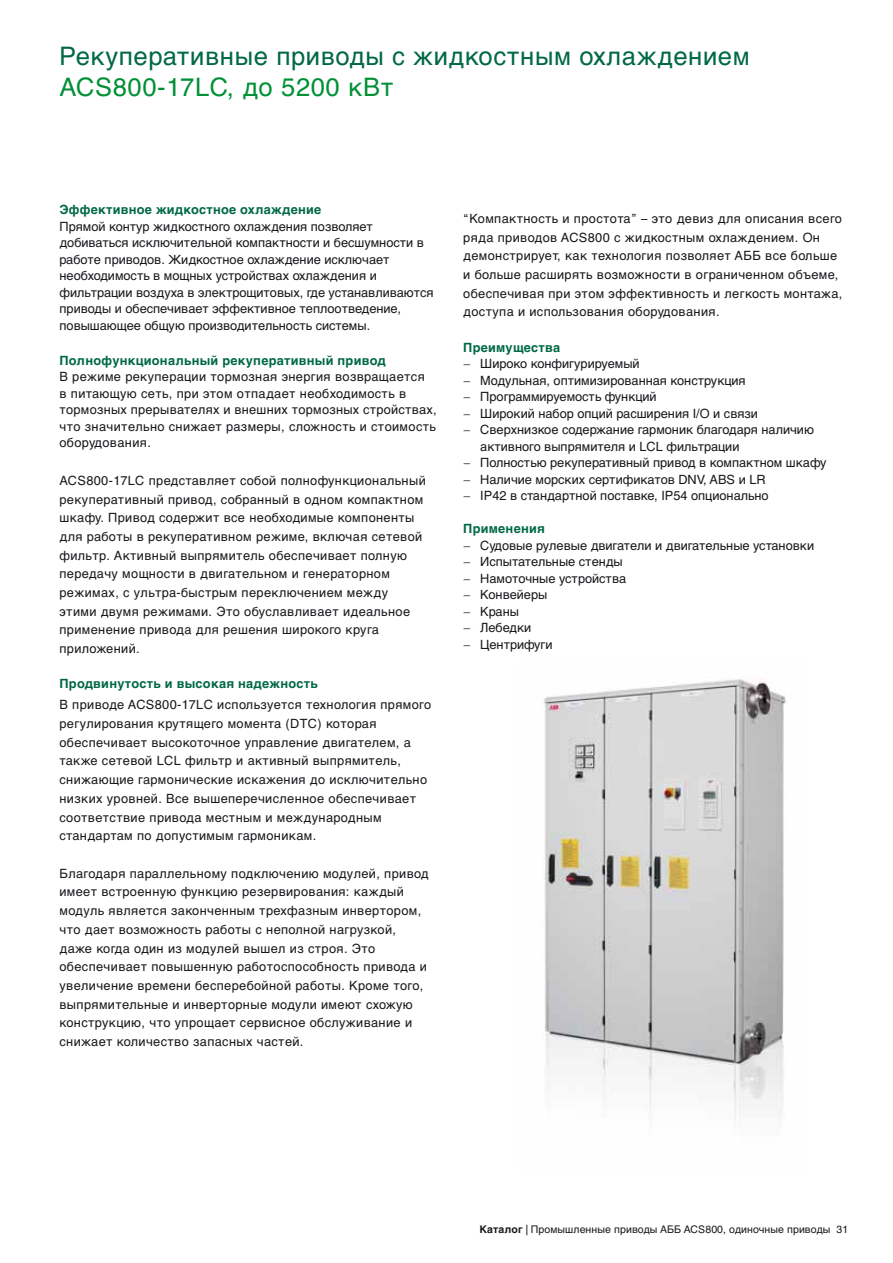
<style>
.page{position:relative;width:893px;height:1263px;background:#fff}
.page>*{position:absolute;margin:0;border:0;box-sizing:border-box;transform-origin:0 0}
.t1{font:25.5px "Helvetica Cyr Upright";letter-spacing:.025em;color:#006943}
.t2{font:25.5px "Helvetica Cyr Upright";letter-spacing:.025em;color:#009036}
.t3{font:12.75px/18.8px "Helvetica Cyr Upright";letter-spacing:.03em;color:#1a171c}
.t4{font:12.75px/16.5px "Helvetica Cyr Upright";color:#1a171c}
.t5{font:700 12.75px "Helvetica Cyr";letter-spacing:.02em;color:#006943}
.t6{font:10.5px "Helvetica Cyr Upright";letter-spacing:.01em;color:#1a171c}
.s1{font-family:"Helvetica Neue";font-weight:300}
.s2{font-family:"Helvetica Cyr";font-weight:700}
</style>
<div class="page">
<img style="left:543px;top:678px;width:243px;height:440px">
<h1 class="t1" style="left:59px;top:46px;width:692px">Рекуперативные приводы с жидкостным охлаждением</h1>
<h1 class="t2" style="left:59px;top:78px;width:335px">ACS800-17LC, до 5200 кВт</h1>
<p class="t5" style="left:59px;top:205px;width:263px">Эффективное жидкостное охлаждение</p>
<p class="t4" style="left:59px;top:219px;width:376px">Прямой контур жидкостного охлаждения позволяет добиваться исключительной компактности и бесшумности в работе приводов. Жидкостное охлаждение исключает необходимость в мощных устройствах охлаждения и фильтрации воздуха в электрощитовых, где устанавливаются приводы и обеспечивает эффективное теплоотведение, повышающее общую производительность системы.</p>
<p class="t5" style="left:59px;top:356px;width:328px">Полнофункциональный рекуперативный привод</p>
<p class="t3" style="left:59px;top:370px;width:379px;line-height:16.5px">В режиме рекуперации тормозная энергия возвращается<br>в питающую сеть, при этом отпадает необходимость в тормозных прерывателях и внешних тормозных стройствах, что значительно снижает размеры, сложность и стоимость оборудования.</p>
<p class="t3" style="left:59px;top:472px;width:368px">ACS800-17LC представляет собой полнофункциональный рекуперативный привод, собранный в одном компактном шкафу. Привод содержит все необходимые компоненты для работы в рекуперативном режиме, включая сетевой фильтр. Активный выпрямитель обеспечивает полную передачу мощности в двигательном и генераторном режимах, с ультра-быстрым переключением между этими двумя режимами. Это обуславливает идеальное применение привода для решения широкого круга приложений.</p>
<p class="t5" style="left:59px;top:679px;width:260px">Продвинутость и высокая надежность</p>
<p class="t3" style="left:59px;top:697px;width:373px">В приводе ACS800-17LC используется технология прямого регулирования крутящего момента (DTC) которая обеспечивает высокоточное управление двигателем, а также сетевой LCL фильтр и активный выпрямитель, снижающие гармонические искажения до исключительно низких уровней. Все вышеперечисленное обеспечивает соответствие привода местным и международным стандартам по допустимым гармоникам.</p>
<p class="t3" style="left:59px;top:865px;width:371px">Благодаря параллельному подключению модулей, привод имеет встроенную функцию резервирования: каждый модуль является законченным трехфазным инвертором, что дает возможность работы с неполной нагрузкой, даже когда один из модулей вышел из строя. Это обеспечивает повышенную работоспособность привода и увеличение времени бесперебойной работы. Кроме того, выпрямительные и инверторные модули имеют схожую конструкцию, что упрощает сервисное обслуживание и снижает количество запасных частей.</p>
<p class="t3" style="left:463px;top:210px;width:381px">“Компактность и простота” – это девиз для описания всего ряда приводов ACS800 с жидкостным охлаждением. Он демонстрирует, как технология позволяет АББ все больше и больше расширять возможности в ограниченном объеме, обеспечивая при этом эффективность и легкость монтажа, доступа и использования оборудования.</p>
<p class="t5" style="left:463px;top:342px;width:99px">Преимущества</p>
<p class="t4" style="left:463px;top:357px;width:178px"><span class="s1">−</span> Широко конфигурируемый</p>
<p class="t4" style="left:463px;top:373px;width:284px"><span class="s1">−</span> Модульная, оптимизированная конструкция</p>
<p class="t4" style="left:463px;top:390px;width:195px"><span class="s1">−</span> Программируемость функций</p>
<p class="t4" style="left:463px;top:406px;width:296px"><span class="s1">−</span> Широкий набор опций расширения I/O и связи</p>
<p class="t4" style="left:463px;top:423px;width:352px"><span class="s1">−</span> Сверхнизкое содержание гармоник благодаря наличию</p>
<p class="t4" style="left:480px;top:439px;width:261px">активного выпрямителя и LCL фильтрации</p>
<p class="t4" style="left:463px;top:456px;width:365px"><span class="s1">−</span> Полностью рекуперативный привод в компактном шкафу</p>
<p class="t4" style="left:463px;top:472px;width:304px"><span class="s1">−</span> Наличие морских сертификатов DNV, ABS и LR</p>
<p class="t4" style="left:463px;top:489px;width:307px"><span class="s1">−</span> IP42 в стандартной поставке, IP54 опционально</p>
<p class="t5" style="left:463px;top:524px;width:83px">Применения</p>
<p class="t4" style="left:463px;top:538px;width:352px"><span class="s1">−</span> Судовые рулевые двигатели и двигательные установки <span class="s1">−</span> Испытательные стенды<br><span class="s1">−</span> Намоточные устройства<br><span class="s1">−</span> Конвейеры<br><span class="s1">−</span> Краны<br><span class="s1">−</span> Лебедки<br><span class="s1">−</span> Центрифуги</p>
<p class="t6" style="left:480px;top:1226px;width:370px"><span class="s2">Kаталог</span> | Промышленные приводы AББ ACS800, одиночные приводы 31</p>
</div>
